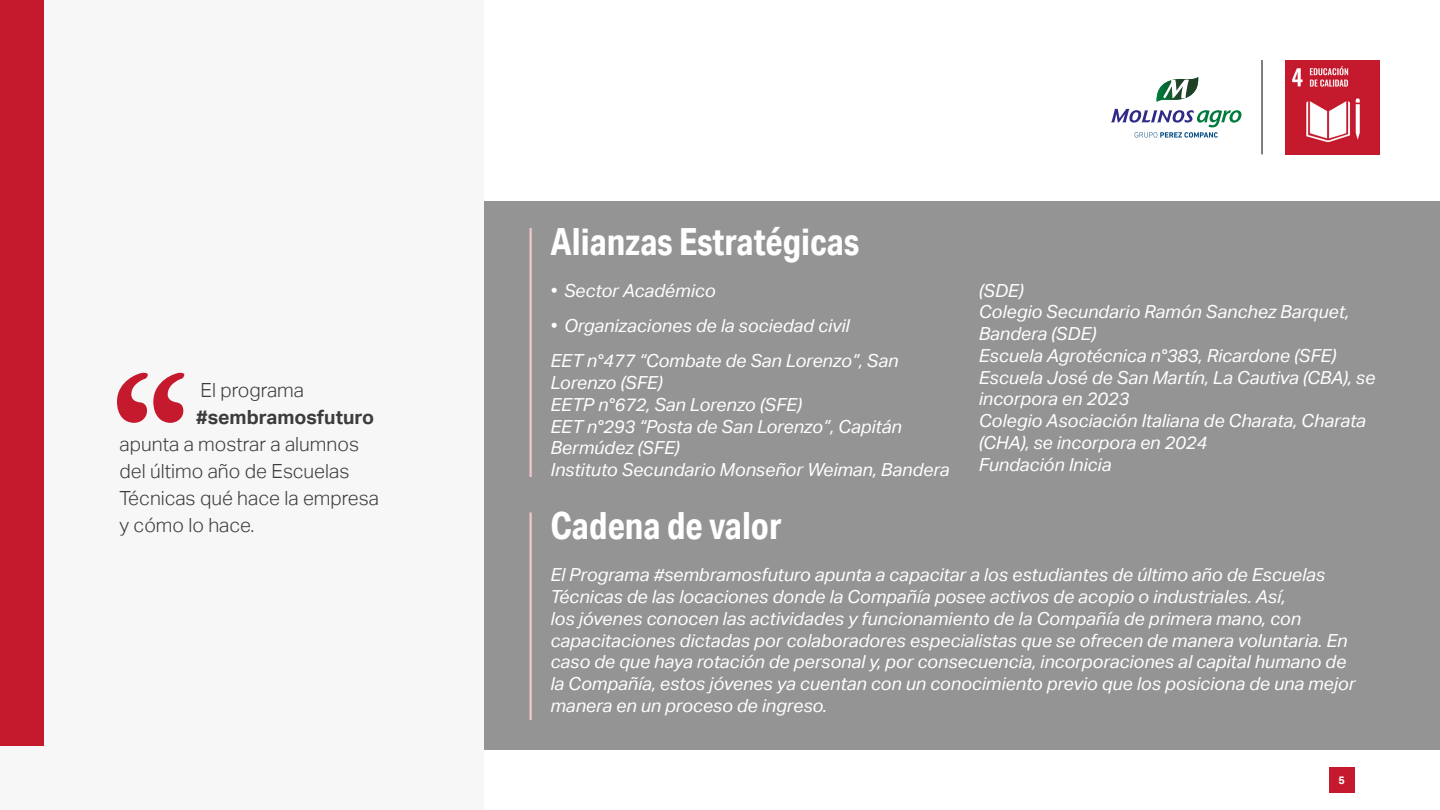
<style>
.page{position:relative;width:1440px;height:810px;background:#fff}
.page>*{position:absolute;margin:0;border:0;box-sizing:border-box;transform-origin:0 0}
.t1{font:700 37.5px "Aktiv Grotesk Cd";color:#fff}
.t2{font:300 19.5px/27px "Aktiv Grotesk";color:#3c3c3b}
.t3{font:700 19.5px "Aktiv Grotesk";color:#3c3c3b}
.t4{font:italic 18px/21.8px "Aktiv Grotesk";color:#fff}
.t5{font:700 10.88px "Aktiv Grotesk";color:#fff}
</style>
<div class="page">
<div style="left:1329px;top:767px;width:25px;height:26px;background:#c5192d"></div>
<img style="left:1285px;top:60px;width:95px;height:95px">
<hr style="left:1262px;top:60px;width:1px;height:94px;background:#000">
<svg style="left:1156px;top:77px;width:43px;height:25px"></svg>
<svg style="left:1111px;top:109px;width:131px;height:29px"></svg>
<div style="left:0;top:0;width:484px;height:810px;background:#f7f7f7"></div>
<div style="left:0;top:0;width:44px;height:746px;background:#c5192d"></div>
<div style="left:484px;top:201px;width:956px;height:549px;background:#949494"></div>
<hr style="left:530px;top:228px;width:2px;height:249px;background:#f0c6ca">
<svg style="left:117px;top:373px;width:67px;height:50px"></svg>
<hr style="left:530px;top:512px;width:2px;height:208px;background:#f0c6ca">
<p class="t2" style="left:201px;top:377px;width:105px">El programa</p>
<p class="t3" style="left:196px;top:406px;width:179px">#sembramosfuturo</p>
<p class="t2" style="left:120px;top:431px;width:261px">apunta a mostrar a alumnos del último año de Escuelas<br>Técnicas qué hace la empresa y cómo lo hace.</p>
<h1 class="t1" style="left:550px;top:218px;width:310px">Alianzas Estratégicas</h1>
<p class="t4" style="left:551px;top:280px;width:167px">• Sector Académico</p>
<p class="t4" style="left:551px;top:308px;width:350px;line-height:35.2px">• Organizaciones de la sociedad civil<br>EET n°477 “Combate de San Lorenzo”, San</p>
<p class="t4" style="left:551px;top:372px;width:400px">Lorenzo (SFE)<br>EETP n°672, San Lorenzo (SFE)<br>EET n°293 “Posta de San Lorenzo”, Capitán<br>Bermúdez (SFE)<br>Instituto Secundario Monseñor Weiman, Bandera</p>
<p class="t4" style="left:979px;top:280px;width:398px">(SDE)<br>Colegio Secundario Ramón Sanchez Barquet,<br>Bandera (SDE)<br>Escuela Agrotécnica n°383, Ricardone (SFE)<br>Escuela José de San Martín, La Cautiva (CBA), se incorpora en 2023<br>Colegio Asociación Italiana de Charata, Charata (CHA), se incorpora en 2024<br>Fundación Inicia</p>
<h1 class="t1" style="left:550px;top:503px;width:233px">Cadena de valor</h1>
<p class="t4" style="left:551px;top:564px;width:806px">El Programa #sembramosfuturo apunta a capacitar a los estudiantes de último año de Escuelas Técnicas de las locaciones donde la Compañía posee activos de acopio o industriales. Así,<br>los jóvenes conocen las actividades y funcionamiento de la Compañía de primera mano, con capacitaciones dictadas por colaboradores especialistas que se ofrecen de manera voluntaria. En caso de que haya rotación de personal y, por consecuencia, incorporaciones al capital humano de la Compañía, estos jóvenes ya cuentan con un conocimiento previo que los posiciona de una mejor manera en un proceso de ingreso.</p>
<p class="t5" style="left:1338px;top:774px;width:8px">5</p>
</div>
